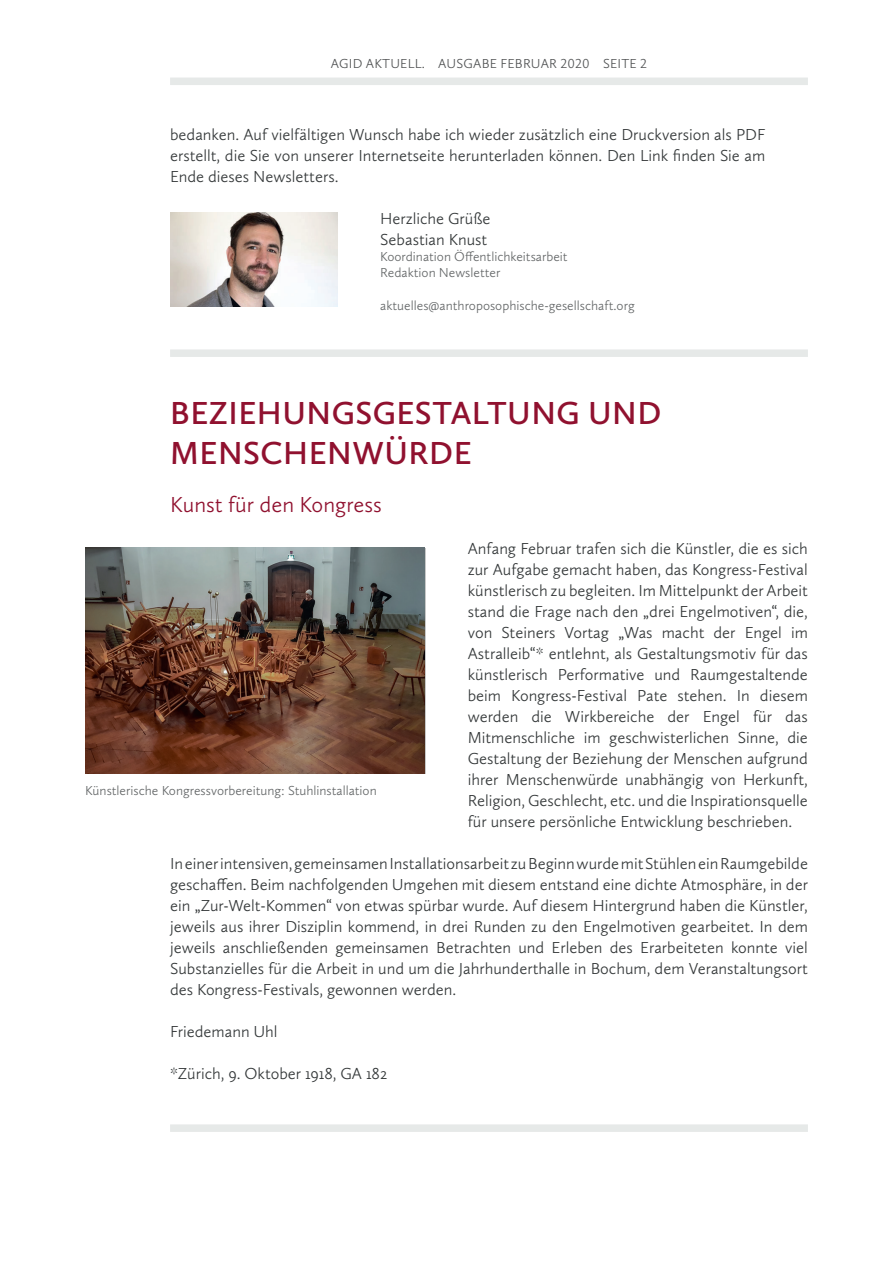
<style>
.page{position:relative;width:893px;height:1263px;background:#fff}
.page>*{position:absolute;margin:0;border:0;box-sizing:border-box;transform-origin:0 0}
.t1{font:600 33px/39.6px "Calluna Sans";letter-spacing:.015em;color:#90112f}
.t2{font:300 22.5px "Calluna Sans";color:#90112f}
.t3{font:300 16.5px/21px "Calluna Sans";color:#343839;text-align:justify}
.t4{font:300 13.5px/16.2px "Calluna Sans";color:#656869}
.t5{font:300 13.5px "Calluna Sans";letter-spacing:.015em;color:#4f5152}
</style>
<div class="page">
<div style="left:170px;top:78px;width:638px;height:7px;background:#e6e9e8"></div>
<div style="left:170px;top:349px;width:638px;height:8px;background:#e6e9e8"></div>
<div style="left:170px;top:1124px;width:638px;height:8px;background:#e6e9e8"></div>
<img style="left:85px;top:548px;width:339px;height:226px">
<img style="left:170px;top:213px;width:168px;height:94px">
<p class="t5" style="left:331px;top:55px;width:318px">AGID AKTUELL. AUSGABE FEBRUAR 2020 SEITE 2</p>
<p class="t3" style="left:170px;top:124px;width:597px">bedanken. Auf vielfältigen Wunsch habe ich wieder zusätzlich eine Druckversion als PDF erstellt, die Sie von unserer Internetseite herunterladen können. Den Link finden Sie am Ende dieses Newsletters.</p>
<p class="t3" style="left:380px;top:208px;width:112px">Herzliche Grüße<br>Sebastian Knust</p>
<p class="t4" style="left:380px;top:248px;width:189px">Koordination Öffentlichkeitsarbeit<br>Redaktion Newsletter</p>
<p class="t4" style="left:380px;top:297px;width:256px">aktuelles@anthroposophische-gesellschaft.org</p>
<h1 class="t1" style="left:170px;top:393px;width:492px">BEZIEHUNGSGESTALTUNG UND<br>MENSCHENWÜRDE</h1>
<h2 class="t2" style="left:170px;top:491px;width:213px">Kunst für den Kongress</h2>
<p class="t3" style="left:468px;top:538px;width:342px">Anfang Februar trafen sich die Künstler, die es sich zur Aufgabe gemacht haben, das Kongress-Festival künstlerisch zu begleiten. Im Mittelpunkt der Arbeit stand die Frage nach den „drei Engelmotiven“, die, von Steiners Vortag „Was macht der Engel im Astralleib“* entlehnt, als Gestaltungsmotiv für das künstlerisch Performative und Raumgestaltende beim Kongress-Festival Pate stehen. In diesem werden die Wirkbereiche der Engel für das Mitmenschliche im geschwisterlichen Sinne, die Gestaltung der Beziehung der Menschen aufgrund ihrer Menschenwürde unabhängig von Herkunft, Religion, Geschlecht, etc. und die Inspirationsquelle für unsere persönliche Entwicklung beschrieben.</p>
<p class="t3" style="left:170px;top:853px;width:639px">In einer intensiven, gemeinsamen Installationsarbeit zu Beginn wurde mit Stühlen ein Raumgebilde geschaffen. Beim nachfolgenden Umgehen mit diesem entstand eine dichte Atmosphäre, in der ein „Zur-Welt-Kommen“ von etwas spürbar wurde. Auf diesem Hintergrund haben die Künstler, jeweils aus ihrer Disziplin kommend, in drei Runden zu den Engelmotiven gearbeitet. In dem jeweils anschließenden gemeinsamen Betrachten und Erleben des Erarbeiteten konnte viel Substanzielles für die Arbeit in und um die Jahrhunderthalle in Bochum, dem Veranstaltungsort des Kongress-Festivals, gewonnen werden.</p>
<p class="t3" style="left:170px;top:1021px;width:109px">Friedemann Uhl</p>
<p class="t3" style="left:170px;top:1063px;width:219px">*Zürich, 9. Oktober 1918, GA 182</p>
<p class="t4" style="left:85px;top:782px;width:293px">Künstlerische Kongressvorbereitung: Stuhlinstallation</p>
</div>
